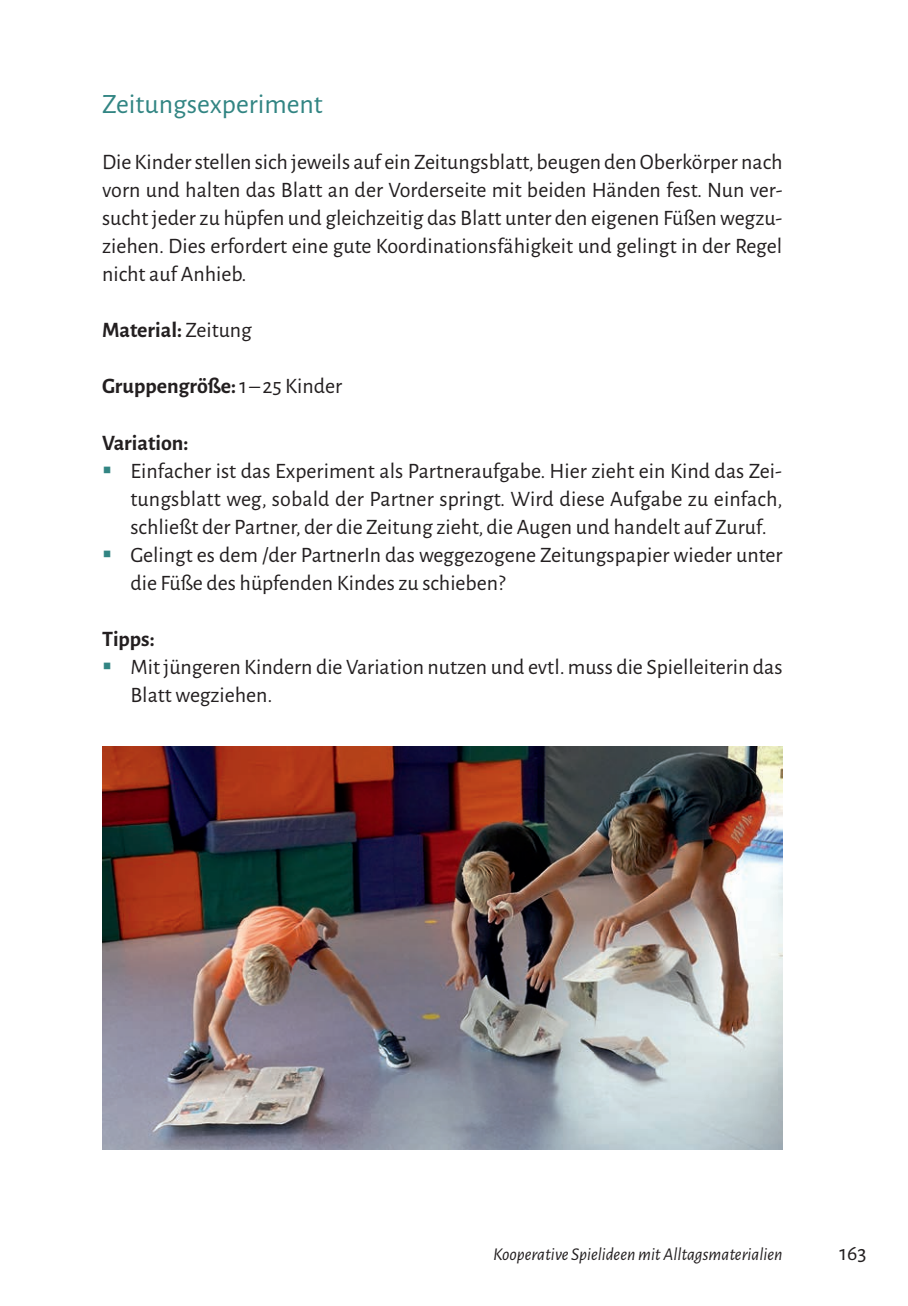
<style>
.page{position:relative;width:908px;height:1306px;background:#fff}
.page>*{position:absolute;margin:0;border:0;box-sizing:border-box;transform-origin:0 0}
.t1{font:28px "Alegreya Sans";color:#328583}
.t2{font:22px/28px "Alegreya Sans";color:#231f20}
.t3{font:700 22px "Alegreya Sans";color:#231f20}
.t4{font:italic 18px "Alegreya Sans";color:#231f20}
.s1{font-weight:400}
</style>
<div class="page">
<img style="left:102px;top:746px;width:680px;height:403px">
<p class="t1" style="left:102px;top:85px;width:222px">Zeitungsexperiment</p>
<p class="t2" style="left:102px;top:147px;width:682px;text-align:justify">Die Kinder stellen sich jeweils auf ein Zeitungsblatt, beugen den Oberkörper nach vorn und halten das Blatt an der Vorderseite mit beiden Händen fest. Nun ver&shy;sucht jeder zu hüpfen und gleichzeitig das Blatt unter den eigenen Füßen wegzu&shy;ziehen. Dies erfordert eine gute Koordinationsfähigkeit und gelingt in der Regel nicht auf Anhieb.</p>
<p class="t3" style="left:102px;top:314px;width:151px">Material: <span class="s1">Zeitung</span></p>
<p class="t3" style="left:102px;top:370px;width:242px">Gruppengröße: <span class="s1">1–25 Kinder</span></p>
<p class="t3" style="left:102px;top:426px;width:88px">Variation:</p>
<p class="t2" style="left:130px;top:455px;width:654px">Einfacher ist das Experiment als Partneraufgabe. Hier zieht ein Kind das Zei&shy;tungsblatt weg, sobald der Partner springt. Wird diese Aufgabe zu einfach, schließt der Partner, der die Zeitung zieht, die Augen und handelt auf Zuruf.<br>Gelingt es dem /der PartnerIn das weggezogene Zeitungspapier wieder unter die Füße des hüpfenden Kindes zu schieben?</p>
<p class="t3" style="left:102px;top:622px;width:54px">Tipps:</p>
<p class="t2" style="left:130px;top:651px;width:654px">Mit jüngeren Kindern die Variation nutzen und evtl. muss die Spielleiterin das<br>Blatt wegziehen.</p>
<p class="t4" style="left:493px;top:1241px;width:291px">Kooperative Spielideen mit Alltagsmaterialien</p>
<p class="t2" style="left:839px;top:1237px;width:28px">163</p>
</div>
